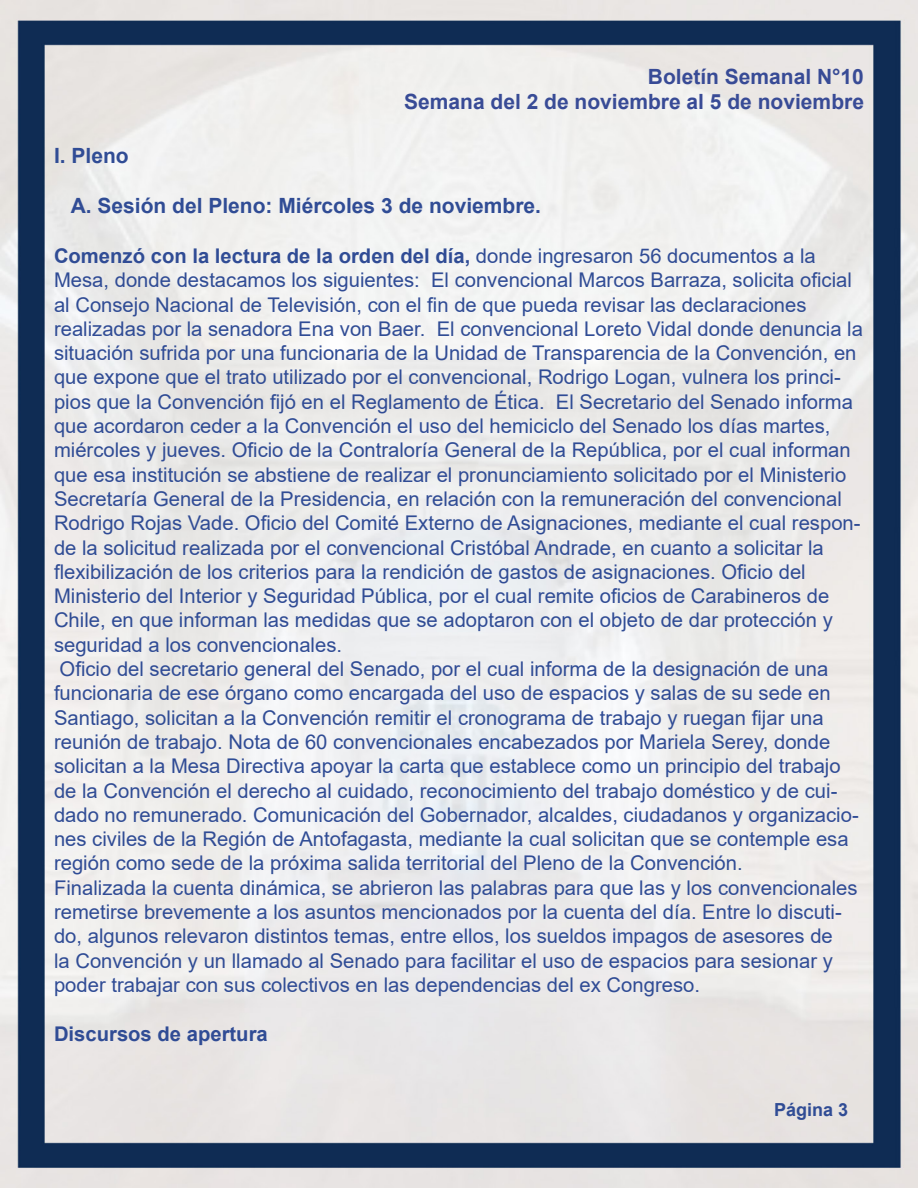
<style>
.page{position:relative;width:918px;height:1188px;background:#fff}
.page>*{position:absolute;margin:0;border:0;box-sizing:border-box;transform-origin:0 0}
.t1{font:700 21px "Arial";color:#384b96}
.t2{font:700 21px "Arial";color:#304c95}
.t3{font:20.25px/24.3px "Arial";color:#304c95}
.t4{font:700 20.25px "Arial";color:#304c95}
.t5{font:700 18px "Arial";color:#304c95}
.s1{font-weight:700}
</style>
<div class="page">
<img style="left:0;top:0;width:918px;height:1188px">
<p class="t1" style="left:648px;top:62px;width:218px">Boletín Semanal N°10</p>
<p class="t1" style="left:404px;top:87px;width:461px">Semana del 2 de noviembre al 5 de noviembre</p>
<p class="t2" style="left:54px;top:141px;width:76px">I. Pleno</p>
<p class="t2" style="left:71px;top:191px;width:472px">A. Sesión del Pleno: Miércoles 3 de noviembre.</p>
<p class="t3" style="left:54px;top:244px;width:799px"><span class="s1">Comenzó con la lectura de la orden del día,</span> donde ingresaron 56 documentos a la<br>Mesa, donde destacamos los siguientes: El convencional Marcos Barraza, solicita oficial al Consejo Nacional de Televisión, con el fin de que pueda revisar las declaraciones</p>
<p class="t3" style="left:54px;top:316px;width:811px">realizadas por la senadora Ena von Baer. El convencional Loreto Vidal donde denuncia la situación sufrida por una funcionaria de la Unidad de Transparencia de la Convención, en que expone que el trato utilizado por el convencional, Rodrigo Logan, vulnera los princi&shy;pios que la Convención fijó en el Reglamento de Ética. El Secretario del Senado informa que acordaron ceder a la Convención el uso del hemiciclo del Senado los días martes, miércoles y jueves. Oficio de la Contraloría General de la República, por el cual informan que esa institución se abstiene de realizar el pronunciamiento solicitado por el Ministerio Secretaría General de la Presidencia, en relación con la remuneración del convencional Rodrigo Rojas Vade. Oficio del Comité Externo de Asignaciones, mediante el cual respon&shy;de la solicitud realizada por el convencional Cristóbal Andrade, en cuanto a solicitar la</p>
<p class="t3" style="left:54px;top:559px;width:753px">flexibilización de los criterios para la rendición de gastos de asignaciones. Oficio del</p>
<p class="t3" style="left:54px;top:584px;width:780px">Ministerio del Interior y Seguridad Pública, por el cual remite oficios de Carabineros de<br>Chile, en que informan las medidas que se adoptaron con el objeto de dar protección y seguridad a los convencionales.</p>
<p class="t3" style="left:54px;top:657px;width:778px">Oficio del secretario general del Senado, por el cual informa de la designación de una funcionaria de ese órgano como encargada del uso de espacios y salas de su sede en Santiago, solicitan a la Convención remitir el cronograma de trabajo y ruegan fijar una reunión de trabajo. Nota de 60 convencionales encabezados por Mariela Serey, donde</p>
<p class="t3" style="left:54px;top:754px;width:806px">solicitan a la Mesa Directiva apoyar la carta que establece como un principio del trabajo de la Convención el derecho al cuidado, reconocimiento del trabajo doméstico y de cui&shy;dado no remunerado. Comunicación del Gobernador, alcaldes, ciudadanos y organizacio&shy;nes civiles de la Región de Antofagasta, mediante la cual solicitan que se contemple esa región como sede de la próxima salida territorial del Pleno de la Convención.</p>
<p class="t3" style="left:54px;top:875px;width:805px">Finalizada la cuenta dinámica, se abrieron las palabras para que las y los convencionales remetirse brevemente a los asuntos mencionados por la cuenta del día. Entre lo discuti&shy;do, algunos relevaron distintos temas, entre ellos, los sueldos impagos de asesores de<br>la Convención y un llamado al Senado para facilitar el uso de espacios para sesionar y poder trabajar con sus colectivos en las dependencias del ex Congreso.</p>
<p class="t4" style="left:54px;top:1019px;width:215px">Discursos de apertura</p>
<p class="t5" style="left:774px;top:1097px;width:76px">Página 3</p>
</div>
